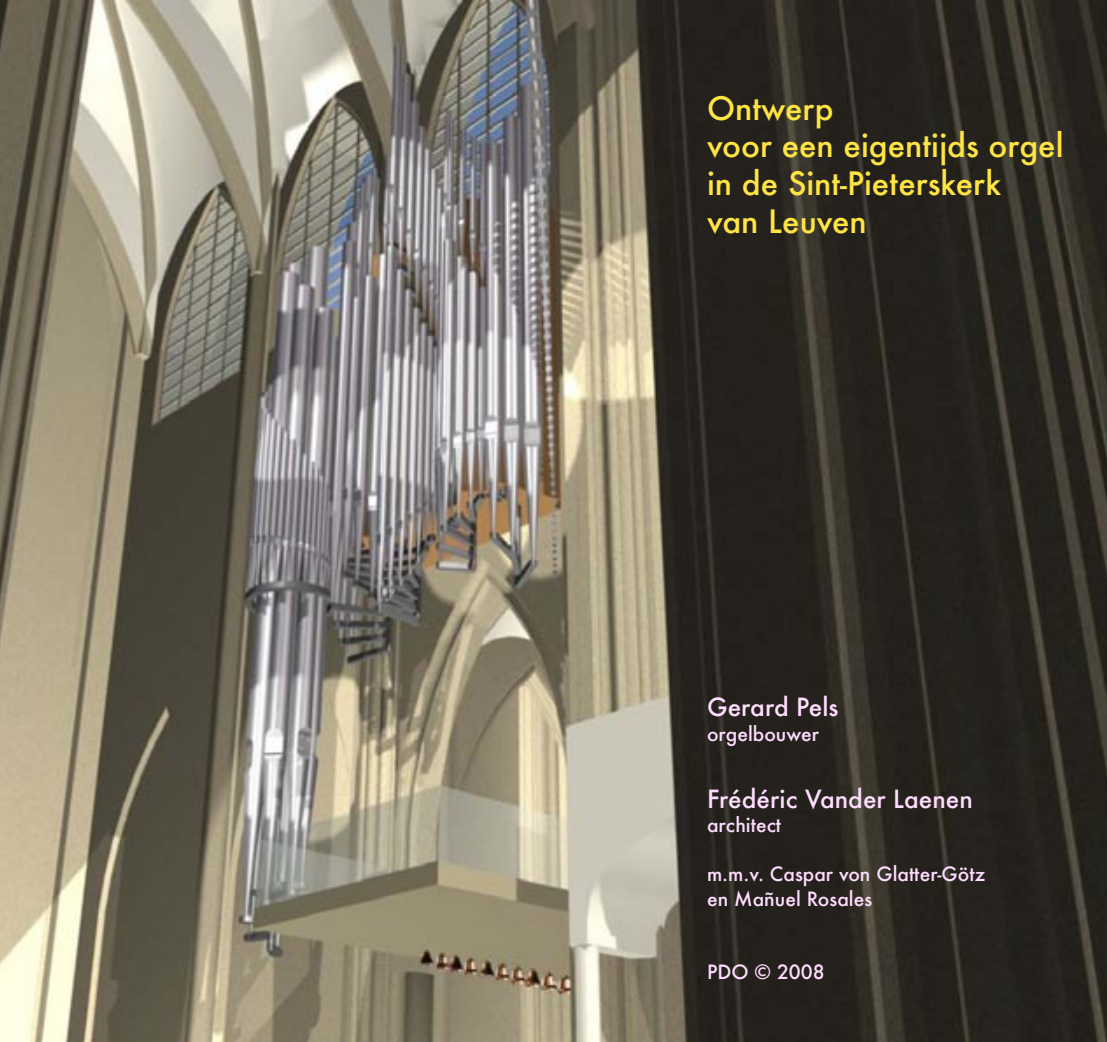
<style>
.page{position:relative;width:1107px;height:1042px;background:#fff}
.page>*{position:absolute;margin:0;border:0;box-sizing:border-box;transform-origin:0 0}
.t1{font:500 31.5px "Futura";color:#ffe543}
.t2{font:500 24.5px "Futura";color:#fdf}
.t3{font:500 19.25px "Futura";color:#fdf}
</style>
<div class="page">
<img style="left:0;top:0;width:1106px;height:1042px">
<p class="t1" style="left:707px;top:86px;width:128px">Ontwerp</p>
<p class="t1" style="left:707px;top:124px;width:358px">voor een eigentijds orgel</p>
<p class="t1" style="left:707px;top:162px;width:295px">in de Sint-Pieterskerk</p>
<p class="t1" style="left:707px;top:200px;width:161px">van Leuven</p>
<p class="t2" style="left:707px;top:690px;width:133px">Gerard Pels</p>
<p class="t3" style="left:707px;top:720px;width:113px">orgelbouwer</p>
<p class="t2" style="left:707px;top:782px;width:267px">Frédéric Vander Laenen</p>
<p class="t3" style="left:707px;top:812px;width:76px">architect</p>
<p class="t3" style="left:707px;top:861px;width:279px">m.m.v. Caspar von Glatter-Götz</p>
<p class="t3" style="left:707px;top:885px;width:167px">en Mañuel Rosales</p>
<p class="t3" style="left:707px;top:959px;width:119px">PDO © 2008</p>
</div>
